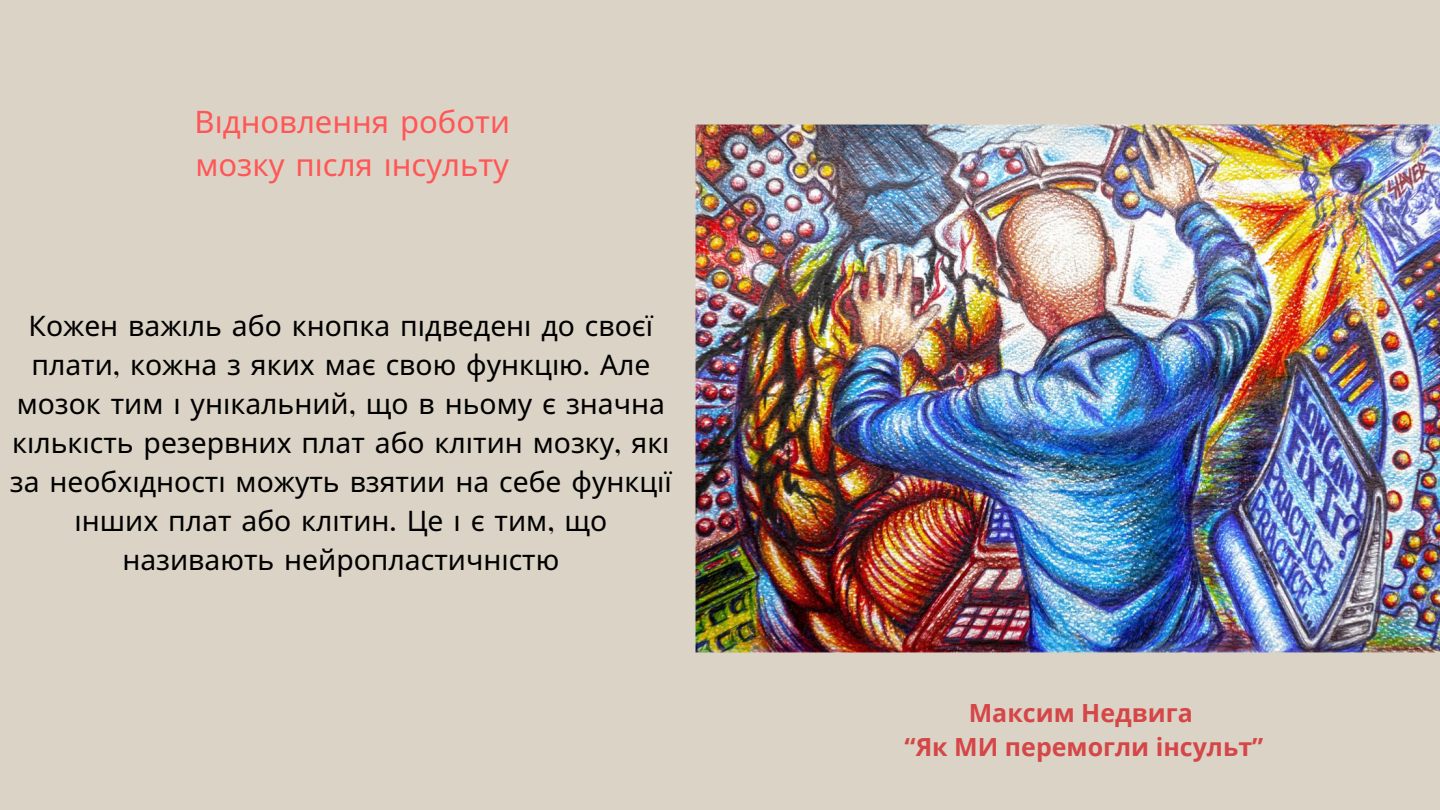
<style>
.page{position:relative;width:1440px;height:810px;background:#dbd4c6}
.page>*{position:absolute;margin:0;border:0;box-sizing:border-box;transform-origin:0 0}
.t1{font:31px/42.8px "Noto Sans";color:#ff5757}
.t2{font:28.3px/39px "Noto Sans";color:#000;text-align:center}
.t3{font:700 25px "Open Sans";color:#d54648}
.s1{font-family:"TAN PEARL Regular"}
</style>
<div class="page">
<img style="left:696px;top:124px;width:744px;height:528px">
<p class="t1" style="left:195px;top:99px;width:317px">Відновлення роботи мозку після і нсульту</p>
<p class="t2" style="left:10px;top:306px;width:664px">Кожен важіль або кнопка підведені до своєї плати<span class="s1">,</span> кожна з яких має свою функці ю<span class="s1">.</span> Але мозок тим і унікальний<span class="s1">,</span> що в ньому є значна кількість резервних плат або клітин мозку<span class="s1">,</span> які за необхідності можуть взятии на себе функції інших плат або клітин<span class="s1">.</span> Це і є тим<span class="s1">,</span> що називають нейропластичністю</p>
<p class="t3" style="left:969px;top:695px;width:226px">Максим Недвига</p>
<p class="t3" style="left:905px;top:729px;width:360px">“Як МИ перемогли інсульт”</p>
</div>
